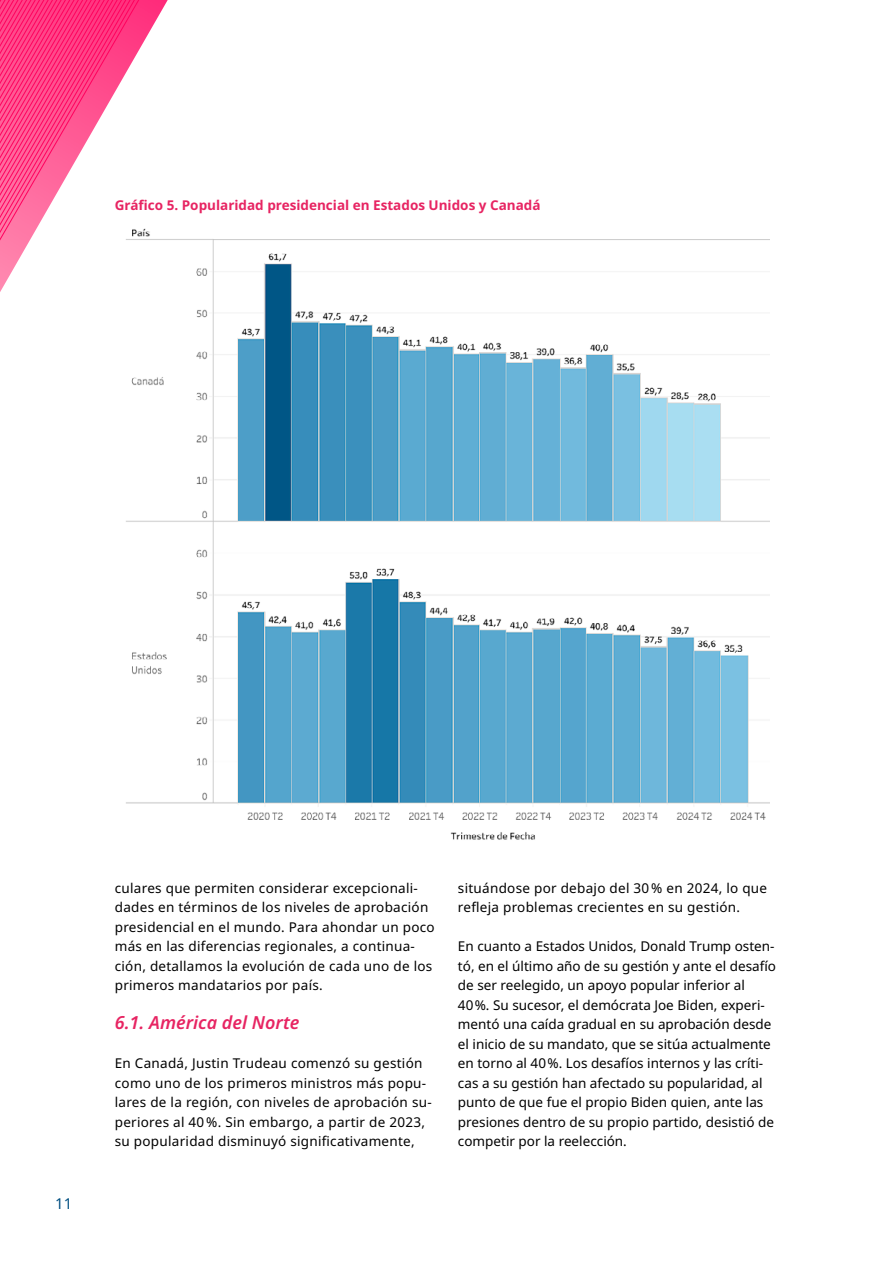
<style>
.page{position:relative;width:893px;height:1263px;background:#fff}
.page>*{position:absolute;margin:0;border:0;box-sizing:border-box;transform-origin:0 0}
.t1{font:italic 600 18px "Noto Sans";color:#e72462}
.t2{font:15px "Noto Sans";color:#004f81}
.t3{font:13.5px/19.5px "Noto Sans";letter-spacing:.02em;color:#000}
.t4{font:13.5px/19.5px "Noto Sans";color:#000}
.t5{font:700 13.5px "Noto Sans";color:#e72462}
</style>
<div class="page">
<svg style="left:0;top:0;width:168px;height:292px"></svg>
<img style="left:115px;top:223px;width:655px;height:617px">
<p class="t5" style="left:115px;top:196px;width:427px">Gráfico 5. Popularidad presidencial en Estados Unidos y Canadá</p>
<p class="t2" style="left:55px;top:1193px;width:19px">11</p>
<p class="t3" style="left:115px;top:878px;width:321px">culares que permiten considerar excepcionali&shy;dades en términos de los niveles de aprobación presidencial en el mundo. Para ahondar un poco más en las diferencias regionales, a continua&shy;ción, detallamos la evolución de cada uno de los primeros mandatarios por país.</p>
<h1 class="t1" style="left:115px;top:1010px;width:186px">6.1. América del Norte</h1>
<p class="t3" style="left:115px;top:1054px;width:318px">En Canadá, Justin Trudeau comenzó su gestión como uno de los primeros ministros más popu&shy;lares de la región, con niveles de aprobación su&shy;periores al 40 %. Sin embargo, a partir de 2023, su popularidad disminuyó significativamente,</p>
<p class="t3" style="left:458px;top:878px;width:311px">situándose por debajo del 30 % en 2024, lo que refleja problemas crecientes en su gestión.</p>
<p class="t4" style="left:458px;top:937px;width:319px">En cuanto a Estados Unidos, Donald Trump osten&shy;tó, en el último año de su gestión y ante el desafío de ser reelegido, un apoyo popular inferior al<br>40 %. Su sucesor, el demócrata Joe Biden, experi&shy;mentó una caída gradual en su aprobación desde el inicio de su mandato, que se sitúa actualmente en torno al 40 %. Los desafíos internos y las críti&shy;cas a su gestión han afectado su popularidad, al punto de que fue el propio Biden quien, ante las presiones dentro de su propio partido, desistió de competir por la reelección.</p>
</div>
